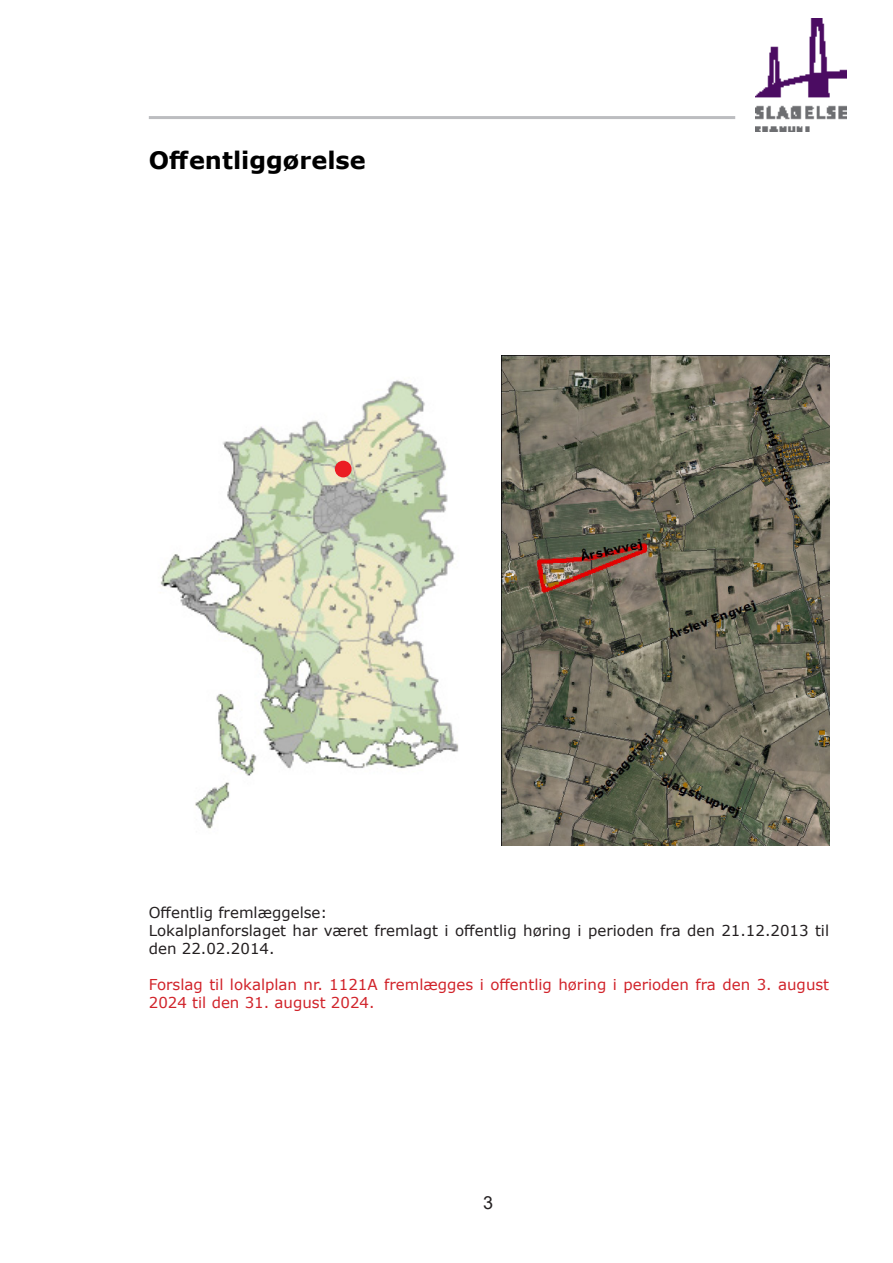
<style>
.page{position:relative;width:893px;height:1263px;background:#fff}
.page>*{position:absolute;margin:0;border:0;box-sizing:border-box;transform-origin:0 0}
.Overskrift_1{font:700 24px "Verdana";color:#000}
.t1{font:18px "Arial";color:#231f20}
.Brødtekst{font:15px/18px "Verdana";color:#231f20}
.Brødtekst-2{font:15px/18px "Verdana";color:#d1232a}
</style>
<div class="page">
<hr style="left:149px;top:116px;width:586px;height:3px;background:#bcbdc0">
<img style="left:755px;top:18px;width:91px;height:113px">
<img style="left:160px;top:380px;width:299px;height:449px">
<img style="left:502px;top:356px;width:327px;height:489px">
<div style="left:335px;top:461px;width:17px;height:16px;background:#eb1d23;border-radius:50%"></div>
<p class="Overskrift_1" style="left:149px;top:143px;width:218px">Offentliggørelse</p>
<p class="Brødtekst" style="left:149px;top:903px;width:180px">Offentlig fremlæggelse:</p>
<p class="Brødtekst" style="left:149px;top:921px;width:682px">Lokalplanforslaget har været fremlagt i offentlig høring i perioden fra den 21.12.2013 til den 22.02.2014.</p>
<p class="Brødtekst-2" style="left:149px;top:975px;width:682px">Forslag til lokalplan nr. 1121A fremlægges i offentlig høring i perioden fra den 3. august<br>2024 til den 31. august 2024.</p>
<p class="t1" style="left:483px;top:1190px;width:12px">3</p>
</div>
